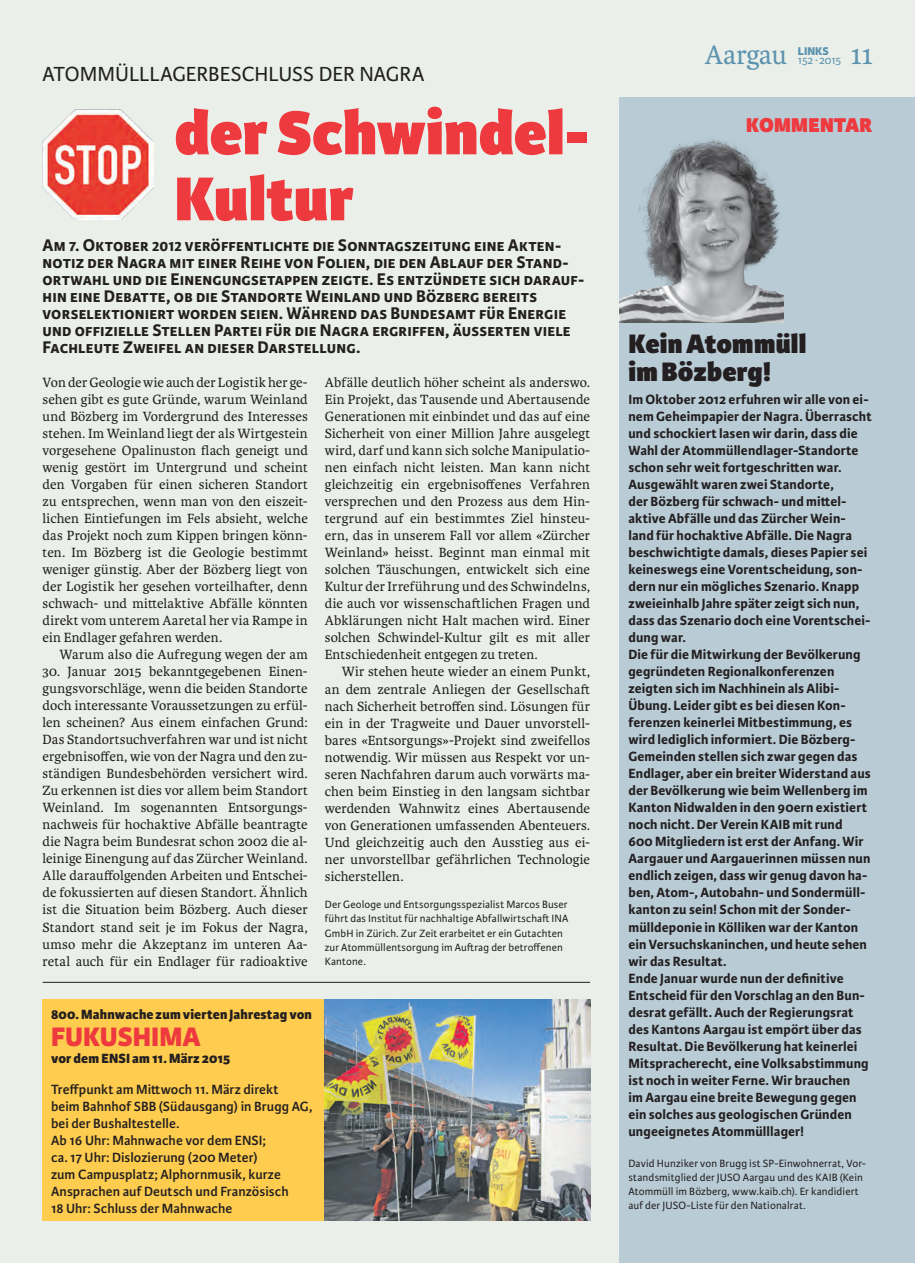
<style>
.page{position:relative;width:915px;height:1263px;background:#fff}
.page>*{position:absolute;margin:0;border:0;box-sizing:border-box;transform-origin:0 0}
.t1{font:800 66px/66px "Karmina Sans";color:#ee3a3e}
.t2{font:800 28.5px/28.5px "Karmina Sans";letter-spacing:.005em;color:#231f20}
.t3{font:800 28.5px "Karmina Sans";color:#ee3a3e}
.t4{font:28.5px "Karmina";letter-spacing:-.005em;color:#5e93b0}
.t5{font:21.75px "Karmina Sans";color:#231f20}
.t6{font:800 21.3px "Karmina Sans";letter-spacing:.005em;color:#ee3a3e}
.t7{font:700 18px/17px "Karmina Sans";letter-spacing:.01em;color:#231f20}
.t8{font:14.25px/17px "Karmina";letter-spacing:.01em;color:#231f20;text-align:justify}
.t9{font:700 14.25px/17px "Karmina Sans";letter-spacing:.01em;color:#231f20}
.t10{font:600 14.25px/17px "Karmina Sans";letter-spacing:.005em;color:#231f20}
.t11{font:800 14.25px "Karmina Sans";letter-spacing:.01em;color:#231f20}
.t12{font:12px "Karmina Sans";letter-spacing:-.015em;color:#5e93b0}
.t13{font:800 12px "Karmina Sans";color:#5e93b0}
.t14{font:11.25px/14.2px "Karmina Sans";letter-spacing:.015em;color:#231f20}
</style>
<div class="page">
<div style="left:0;top:0;width:914px;height:1263px;background:#eaf0e9"></div>
<div style="left:619px;top:98px;width:295px;height:1165px;background:#b9ccd6"></div>
<img style="left:43px;top:109px;width:110px;height:111px">
<div style="left:43px;top:999px;width:282px;height:221px;background:#fecc4e"></div>
<img style="left:325px;top:999px;width:265px;height:221px">
<hr style="left:43px;top:982px;width:547px;height:1px;background:#231f20">
<img style="left:619px;top:139px;width:163px;height:184px">
<h3 class="t5" style="left:43px;top:62px;width:383px">ATOMMÜLLLAGERBESCHLUSS DER NAGRA</h3>
<h1 class="t1" style="left:174px;top:102px;width:416px">der Schwindel-<br>Kultur</h1>
<p class="t7" style="left:43px;top:237px;width:543px">Am 7. Oktober 2012 veröffentlichte die Sonntagszeitung eine Akten&shy;notiz der Nagra mit einer Reihe von Folien, die den Ablauf der Stand&shy;ortwahl und die Einengungsetappen zeigte. Es entzündete sich darauf&shy;hin eine Debatte, ob die Standorte Weinland und Bözberg bereits vorselektioniert worden seien. Während das Bundesamt für Energie und offizielle Stellen Partei für die Nagra ergriffen, äusserten viele Fachleute Zweifel an dieser Darstellung.</p>
<p class="t8" style="left:43px;top:374px;width:267px">Von der Geologie wie auch der Logistik her ge&shy;sehen gibt es gute Gründe, warum Weinland und Bözberg im Vordergrund des Interesses stehen. Im Weinland liegt der als Wirtgestein vorgesehene Opalinuston flach geneigt und wenig gestört im Untergrund und scheint den Vorgaben für einen sicheren Standort zu entsprechen, wenn man von den eiszeit&shy;lichen Eintiefungen im Fels absieht, welche das Projekt noch zum Kippen bringen könn&shy;ten. Im Bözberg ist die Geologie bestimmt weniger günstig. Aber der Bözberg liegt von der Logistik her gesehen vorteilhafter, denn schwach- und mittelaktive Abfälle könnten direkt vom unterem Aaretal her via Rampe in ein Endlager gefahren werden.</p>
<p class="t8" style="left:60px;top:646px;width:250px">Warum also die Aufregung wegen der am</p>
<p class="t8" style="left:43px;top:663px;width:267px">30. Januar 2015 bekanntgegebenen Einen&shy;gungsvorschläge, wenn die beiden Standorte doch interessante Voraussetzungen zu erfül&shy;len scheinen? Aus einem einfachen Grund:<br>Das Standortsuchverfahren war und ist nicht ergebnisoffen, wie von der Nagra und den zu&shy;ständigen Bundesbehörden versichert wird.<br>Zu erkennen ist dies vor allem beim Standort Weinland. Im sogenannten Entsorgungs&shy;nachweis für hochaktive Abfälle beantragte die Nagra beim Bundesrat schon 2002 die al&shy;leinige Einengung auf das Zürcher Weinland.<br>Alle darauffolgenden Arbeiten und Entschei&shy;de fokussierten auf diesen Standort. Ähnlich ist die Situation beim Bözberg. Auch dieser Standort stand seit je im Fokus der Nagra, umso mehr die Akzeptanz im unteren Aa&shy;retal auch für ein Endlager für radioaktive</p>
<p class="t8" style="left:325px;top:374px;width:267px">Abfälle deutlich höher scheint als anderswo.<br>Ein Projekt, das Tausende und Abertausende Generationen mit einbindet und das auf eine Sicherheit von einer Million Jahre ausgelegt wird, darf und kann sich solche Manipulatio&shy;nen einfach nicht leisten. Man kann nicht gleichzeitig ein ergebnisoffenes Verfahren versprechen und den Prozess aus dem Hin&shy;tergrund auf ein bestimmtes Ziel hinsteu&shy;ern, das in unserem Fall vor allem «Zürcher Weinland» heisst. Beginnt man einmal mit solchen Täuschungen, entwickelt sich eine Kultur der Irreführung und des Schwindelns, die auch vor wissenschaftlichen Fragen und Abklärungen nicht Halt machen wird. Einer solchen Schwindel-Kultur gilt es mit aller Entschiedenheit entgegen zu treten.</p>
<p class="t8" style="left:325px;top:664px;width:267px;text-indent:17px">Wir stehen heute wieder an einem Punkt, an dem zentrale Anliegen der Gesellschaft nach Sicherheit betroffen sind. Lösungen für ein in der Tragweite und Dauer unvorstell&shy;bares «Entsorgungs»-Projekt sind zweifellos notwendig. Wir müssen aus Respekt vor un&shy;seren Nachfahren darum auch vorwärts ma&shy;chen beim Einstieg in den langsam sichtbar werdenden Wahnwitz eines Abertausende von Generationen umfassenden Abenteuers.<br>Und gleichzeitig auch den Ausstieg aus ei&shy;ner unvorstellbar gefährlichen Technologie sicherstellen.</p>
<p class="t14" style="left:325px;top:897px;width:245px">Der Geologe und Entsorgungsspezialist Marcos Buser führt das Institut für nachhaltige Abfallwirtschaft INA GmbH in Zürich. Zur Zeit erarbeitet er ein Gutachten zur Atommüllentsorgung im Auftrag der betroffenen Kantone.</p>
<p class="t11" style="left:51px;top:1005px;width:262px">800. Mahnwache zum vierten Jahrestag von</p>
<h2 class="t3" style="left:51px;top:1020px;width:151px">FUKUSHIMA</h2>
<p class="t11" style="left:51px;top:1050px;width:181px">vor dem ENSI am 11. März 2015</p>
<p class="t10" style="left:51px;top:1081px;width:263px">Treffpunkt am Mittwoch 11. März direkt<br>beim Bahnhof SBB (Südausgang) in Brugg AG, bei der Bushaltestelle.<br>Ab 16 Uhr: Mahnwache vor dem ENSI;<br>ca. 17 Uhr: Dislozierung (200 Meter)<br>zum Campusplatz; Alphornmusik, kurze Ansprachen auf Deutsch und Französisch<br>18 Uhr: Schluss der Mahnwache</p>
<h2 class="t4" style="left:704px;top:39px;width:84px">Aargau</h2>
<p class="t13" style="left:797px;top:44px;width:32px">LINKS</p>
<p class="t12" style="left:797px;top:53px;width:45px">152 ∙ 2015</p>
<h2 class="t4" style="left:850px;top:39px;width:24px">11</h2>
<h3 class="t6" style="left:746px;top:112px;width:127px">KOMMENTAR</h3>
<h2 class="t2" style="left:628px;top:330px;width:179px">Kein Atommüll im Bözberg!</h2>
<p class="t9" style="left:628px;top:391px;width:245px">Im Oktober 2012 erfuhren wir alle von ei&shy;nem Geheimpapier der Nagra. Überrascht und schockiert lasen wir darin, dass die Wahl der Atommüllendlager-Standorte schon sehr weit fortgeschritten war.<br>Ausgewählt waren zwei Standorte,<br>der Bözberg für schwach- und mittel&shy;aktive Abfälle und das Zürcher Wein&shy;land für hochaktive Abfälle. Die Nagra beschwichtigte damals, dieses Papier sei keineswegs eine Vorentscheidung, son&shy;dern nur ein mögliches Szenario. Knapp zweieinhalb Jahre später zeigt sich nun, dass das Szenario doch eine Vorentschei&shy;dung war.<br>Die für die Mitwirkung der Bevölkerung gegründeten Regionalkonferenzen zeigten sich im Nachhinein als Alibi-Übung. Leider gibt es bei diesen Kon&shy;ferenzen keinerlei Mitbestimmung, es wird lediglich informiert. Die Bözberg-Gemeinden stellen sich zwar gegen das Endlager, aber ein breiter Widerstand aus der Bevölkerung wie beim Wellenberg im Kanton Nidwalden in den 90ern existiert noch nicht. Der Verein KAIB mit rund<br>600 Mitgliedern ist erst der Anfang. Wir Aargauer und Aargauerinnen müssen nun endlich zeigen, dass wir genug davon ha&shy;ben, Atom-, Autobahn- und Sondermüll&shy;kanton zu sein! Schon mit der Sonder&shy;mülldeponie in Kölliken war der Kanton ein Versuchskaninchen, und heute sehen wir das Resultat.<br>Ende Januar wurde nun der definitive Entscheid für den Vorschlag an den Bun&shy;desrat gefällt. Auch der Regierungsrat des Kantons Aargau ist empört über das Resultat. Die Bevölkerung hat keinerlei Mitspracherecht, eine Volksabstimmung ist noch in weiter Ferne. Wir brauchen<br>im Aargau eine breite Bewegung gegen ein solches aus geologischen Gründen ungeeignetes Atommülllager!</p>
<p class="t14" style="left:628px;top:1156px;width:239px">David Hunziker von Brugg ist SP-Einwohnerrat, Vor&shy;standsmitglied der JUSO Aargau und des KAIB (Kein Atommüll im Bözberg, www.kaib.ch). Er kandidiert auf der JUSO-Liste für den Nationalrat.</p>
</div>
